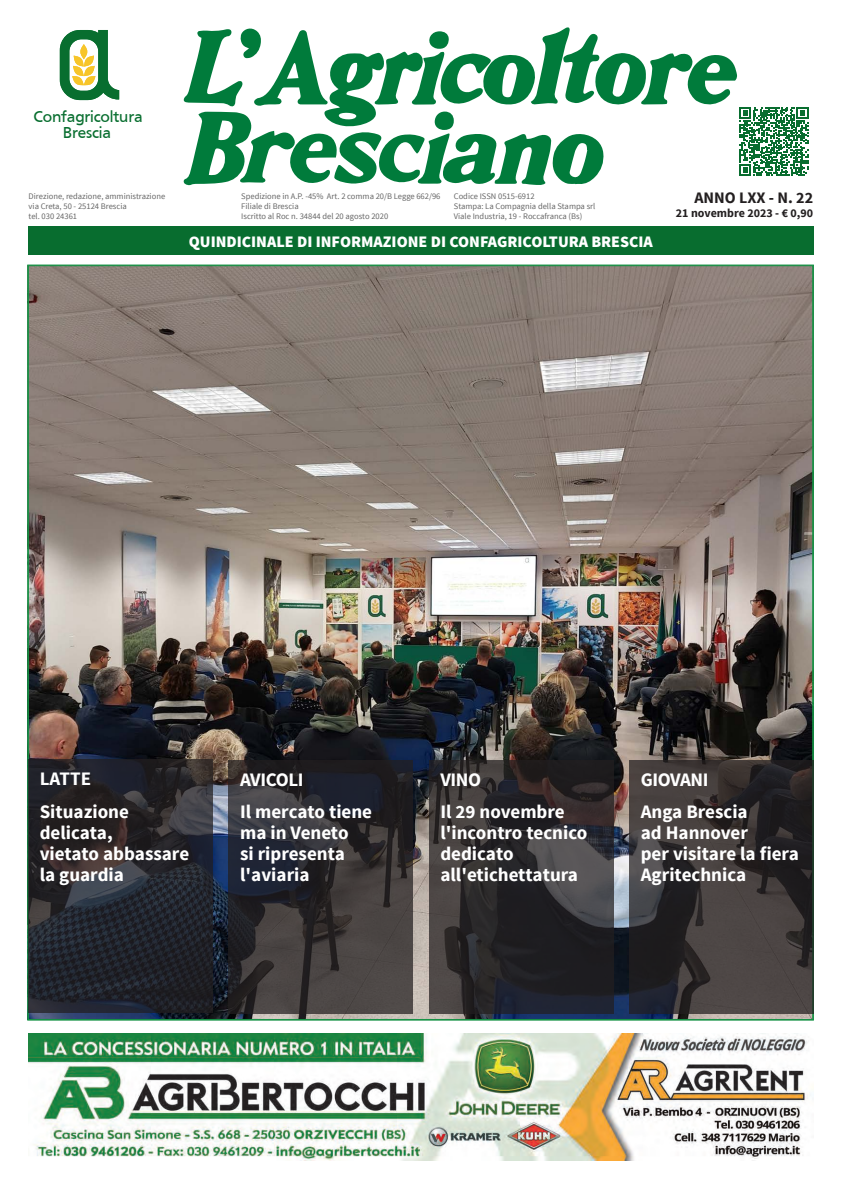
<style>
.page{position:relative;width:842px;height:1191px;background:#fff}
.page>*{position:absolute;margin:0;border:0;box-sizing:border-box;transform-origin:0 0}
.Descrizione_Sommario_Cop{font:700 19px/21px "Source Sans Pro";color:#fff}
.Descrizione_Sommario_Cop-2{font:700 19px "Source Sans Pro";letter-spacing:-.02em;color:#fff}
.t1{font:16.3px/16.3px "Frutiger";letter-spacing:-.01em;color:#086e2f;text-align:center}
.Testo_fascia_testata{font:900 16px "Source Sans Pro";color:#fff}
.t2{font:700 16px "Source Sans Pro";color:#231f20}
.t3{font:700 12px "Source Sans Pro";color:#231f20}
.indirizzi_testata{font:8.5px "Source Sans Pro";color:#666}
.indirizzi_testata_grassetto{font:8.5px "Source Sans Pro";color:#666}
</style>
<div class="page">
<img style="left:27px;top:264px;width:787px;height:756px">
<div style="left:28px;top:227px;width:785px;height:28px;background:#086d2f"></div>
<svg style="left:60px;top:30px;width:59px;height:70px"></svg>
<svg style="left:183px;top:27px;width:625px;height:159px"></svg>
<svg style="left:429px;top:760px;width:184px;height:253px;background:#302e30"></svg>
<svg style="left:629px;top:760px;width:185px;height:253px;background:#393435"></svg>
<svg style="left:28px;top:760px;width:185px;height:253px;background:#26272d"></svg>
<svg style="left:229px;top:760px;width:184px;height:253px;background:#343235"></svg>
<img style="left:28px;top:1033px;width:783px;height:127px">
<p class="t1" style="left:33px;top:108px;width:111px">Confagricoltura<br>Brescia</p>
<p class="indirizzi_testata" style="left:29px;top:191px;width:138px">Direzione, redazione, amministrazione</p>
<p class="indirizzi_testata" style="left:29px;top:201px;width:100px">via Creta, 50 - 25124 Brescia</p>
<p class="indirizzi_testata" style="left:29px;top:211px;width:50px">tel. 030 24361</p>
<p class="indirizzi_testata" style="left:241px;top:191px;width:201px">Spedizione in A.P. -45% Art. 2 comma 20/B Legge 662/96</p>
<p class="indirizzi_testata" style="left:241px;top:201px;width:59px">Filiale di Brescia</p>
<p class="indirizzi_testata" style="left:241px;top:211px;width:148px">Iscritto al Roc n. 34844 del 20 agosto 2020</p>
<p class="indirizzi_testata_grassetto" style="left:454px;top:191px;width:82px">Codice ISSN 0515-6912</p>
<p class="indirizzi_testata_grassetto" style="left:454px;top:201px;width:143px">Stampa: La Compagnia della Stampa srl</p>
<p class="indirizzi_testata" style="left:454px;top:211px;width:130px">Viale Industria, 19 - Roccafranca (Bs)</p>
<p class="Testo_fascia_testata" style="left:189px;top:231px;width:466px">QUINDICINALE DI INFORMAZIONE DI CONFAGRICOLTURA BRESCIA</p>
<p class="t2" style="left:694px;top:187px;width:120px">ANNO LXX - N. 22</p>
<p class="t3" style="left:676px;top:205px;width:139px">21 novembre 2023 - € 0,90</p>
<p class="Descrizione_Sommario_Cop" style="left:40px;top:769px;width:53px">LATTE</p>
<p class="Descrizione_Sommario_Cop" style="left:40px;top:801px;width:151px">Situazione delicata,<br>vietato abbassare la guardia</p>
<p class="Descrizione_Sommario_Cop-2" style="left:240px;top:767px;width:65px">AVICOLI</p>
<p class="Descrizione_Sommario_Cop" style="left:240px;top:802px;width:134px">Il mercato tiene ma in Veneto<br>si ripresenta l'aviaria</p>
<p class="Descrizione_Sommario_Cop" style="left:440px;top:769px;width:42px">VINO</p>
<p class="Descrizione_Sommario_Cop" style="left:440px;top:802px;width:148px">Il 29 novembre l'incontro tecnico dedicato all'etichettatura</p>
<p class="Descrizione_Sommario_Cop-2" style="left:641px;top:767px;width:69px">GIOVANI</p>
<p class="Descrizione_Sommario_Cop" style="left:641px;top:802px;width:160px">Anga Brescia<br>ad Hannover<br>per visitare la fiera<br>Agritechnica</p>
</div>
